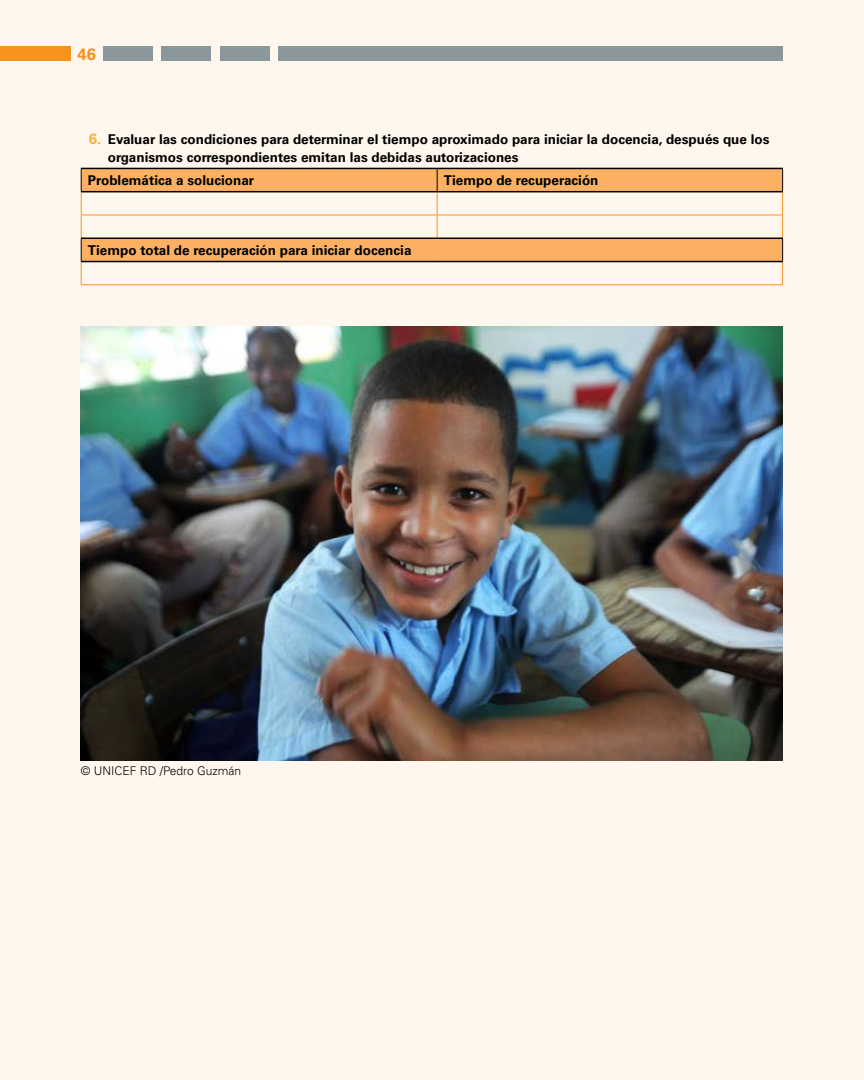
<style>
.page{position:relative;width:864px;height:1080px;background:#fff7ee}
.page>*{position:absolute;margin:0;border:0;box-sizing:border-box;transform-origin:0 0}
.t1{font:700 16.5px "Univers LT Std";color:#f78f1e}
.t2{font:700 13.5px/18px "Univers LT Std";color:#000}
.t3{font:300 12px "Univers LT Std";color:#000}
.s1{font-size:15px;color:#fbb040}
</style>
<div class="page">
<div style="left:0;top:46px;width:71px;height:14px;background:#f7941e"></div>
<div style="left:103px;top:46px;width:50px;height:14px;background:#8a979b"></div>
<div style="left:161px;top:46px;width:50px;height:14px;background:#8a979b"></div>
<div style="left:220px;top:46px;width:50px;height:14px;background:#8a979b"></div>
<div style="left:279px;top:46px;width:504px;height:14px;background:#8a979b"></div>
<svg style="left:82px;top:169px;width:700px;height:92px"></svg>
<hr style="left:81px;top:215px;width:356px;height:1px;background:#f7941e">
<hr style="left:437px;top:215px;width:346px;height:1px;background:#f7941e">
<hr style="left:81px;top:284px;width:356px;height:1px;background:#f7941e">
<hr style="left:437px;top:284px;width:346px;height:1px;background:#f7941e">
<hr style="left:81px;top:168px;width:356px;height:1px;background:#000">
<hr style="left:437px;top:168px;width:346px;height:1px;background:#000">
<svg style="left:437px;top:169px;width:1px;height:69px"></svg>
<hr style="left:81px;top:191px;width:356px;height:1px;background:#000">
<hr style="left:437px;top:191px;width:346px;height:1px;background:#000">
<svg style="left:81px;top:169px;width:1px;height:115px"></svg>
<hr style="left:81px;top:238px;width:356px;height:1px;background:#000">
<hr style="left:437px;top:238px;width:346px;height:1px;background:#000">
<svg style="left:782px;top:169px;width:1px;height:115px"></svg>
<hr style="left:81px;top:261px;width:356px;height:1px;background:#000">
<hr style="left:437px;top:261px;width:346px;height:1px;background:#000">
<img style="left:81px;top:326px;width:702px;height:434px">
<p class="t1" style="left:77px;top:44px;width:20px">46</p>
<p class="t2" style="left:108px;top:130px;width:663px;text-indent:-19px"><span class="s1">6.</span> Evaluar las condiciones para determinar el tiempo aproximado para iniciar la docencia, después que los organismos correspondientes emitan las debidas autorizaciones</p>
<p class="t2" style="left:88px;top:171px;width:168px">Problemática a solucionar</p>
<p class="t2" style="left:444px;top:171px;width:156px">Tiempo de recuperación</p>
<p class="t2" style="left:88px;top:241px;width:325px">Tiempo total de recuperación para iniciar docencia</p>
<p class="t3" style="left:81px;top:764px;width:162px">© UNICEF RD /Pedro Guzmán</p>
</div>
